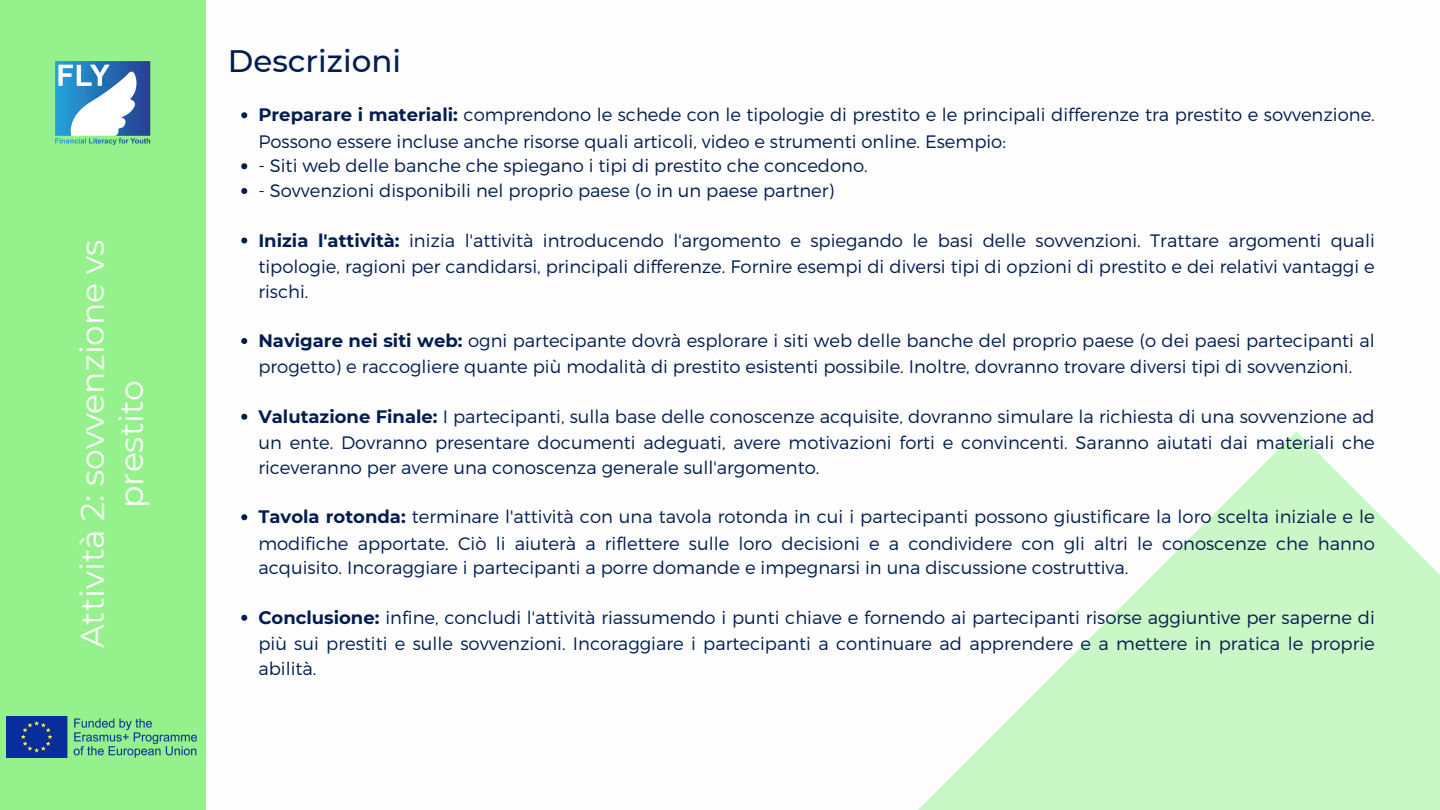
<style>
.page{position:relative;width:1440px;height:810px;background:#fff}
.page>*{position:absolute;margin:0;border:0;box-sizing:border-box;transform-origin:0 0}
.t1{font:33px/39px "Montserrat";color:#fff;text-align:center}
.t2{font:500 31px "Montserrat";color:#011c50}
.t3{font:300 18px/25.5px "Montserrat";color:#011c50;text-align:justify}
.s1{font-weight:700}
</style>
<div class="page">
<div style="left:0;top:0;width:205px;height:810px;background:#94f18c"></div>
<img style="left:55px;top:61px;width:96px;height:84px">
<svg style="left:918px;top:431px;width:522px;height:379px;fill:#c9f7c5"></svg>
<svg style="left:241px;top:112px;width:6px;height:6px"></svg>
<svg style="left:241px;top:163px;width:6px;height:6px"></svg>
<svg style="left:241px;top:188px;width:6px;height:6px"></svg>
<svg style="left:241px;top:238px;width:6px;height:6px"></svg>
<svg style="left:241px;top:338px;width:6px;height:6px"></svg>
<svg style="left:241px;top:414px;width:6px;height:6px"></svg>
<svg style="left:241px;top:514px;width:6px;height:6px"></svg>
<svg style="left:241px;top:615px;width:6px;height:6px"></svg>
<img style="left:7px;top:716px;width:189px;height:42px">
<p class="t1" style="left:73px;top:648px;width:410px;rotate:-90deg">Attività 2: sovvenzione vs prestito</p>
<p class="t2" style="left:228px;top:42px;width:175px">Descrizioni</p>
<p class="t3" style="left:258px;top:101px;width:1118px;line-height:26.2px"><span class="s1">Preparare i materiali:</span> comprendono le schede con le tipologie di prestito e le principali differenze tra prestito e sovvenzione.<br>Possono essere incluse anche risorse quali articoli, video e strumenti online. Esempio:</p>
<p class="t3" style="left:258px;top:152px;width:611px">- Siti web delle banche che spiegano i tipi di prestito che concedono.</p>
<p class="t3" style="left:258px;top:177px;width:577px">- Sovvenzioni disponibili nel proprio paese (o in un paese partner)</p>
<p class="t3" style="left:258px;top:226px;width:1118px"><span class="s1">Inizia l'attività:</span> inizia l'attività introducendo l'argomento e spiegando le basi delle sovvenzioni. Trattare argomenti quali tipologie, ragioni per candidarsi, principali differenze. Fornire esempi di diversi tipi di opzioni di prestito e dei relativi vantaggi e rischi.</p>
<p class="t3" style="left:258px;top:327px;width:1118px;line-height:26.2px"><span class="s1">Navigare nei siti web:</span> ogni partecipante dovrà esplorare i siti web delle banche del proprio paese (o dei paesi partecipanti al progetto) e raccogliere quante più modalità di prestito esistenti possibile. Inoltre, dovranno trovare diversi tipi di sovvenzioni.</p>
<p class="t3" style="left:258px;top:403px;width:1118px"><span class="s1">Valutazione Finale:</span> I partecipanti, sulla base delle conoscenze acquisite, dovranno simulare la richiesta di una sovvenzione ad un ente. Dovranno presentare documenti adeguati, avere motivazioni forti e convincenti. Saranno aiutati dai materiali che riceveranno per avere una conoscenza generale sull'argomento.</p>
<p class="t3" style="left:258px;top:503px;width:1118px"><span class="s1">Tavola rotonda:</span> terminare l'attività con una tavola rotonda in cui i partecipanti possono giustificare la loro scelta iniziale e le modifiche apportate. Ciò li aiuterà a riflettere sulle loro decisioni e a condividere con gli altri le conoscenze che hanno acquisito. Incoraggiare i partecipanti a porre domande e impegnarsi in una discussione costruttiva.</p>
<p class="t3" style="left:258px;top:604px;width:1118px"><span class="s1">Conclusione:</span> infine, concludi l'attività riassumendo i punti chiave e fornendo ai partecipanti risorse aggiuntive per saperne di più sui prestiti e sulle sovvenzioni. Incoraggiare i partecipanti a continuare ad apprendere e a mettere in pratica le proprie abilità.</p>
</div>
